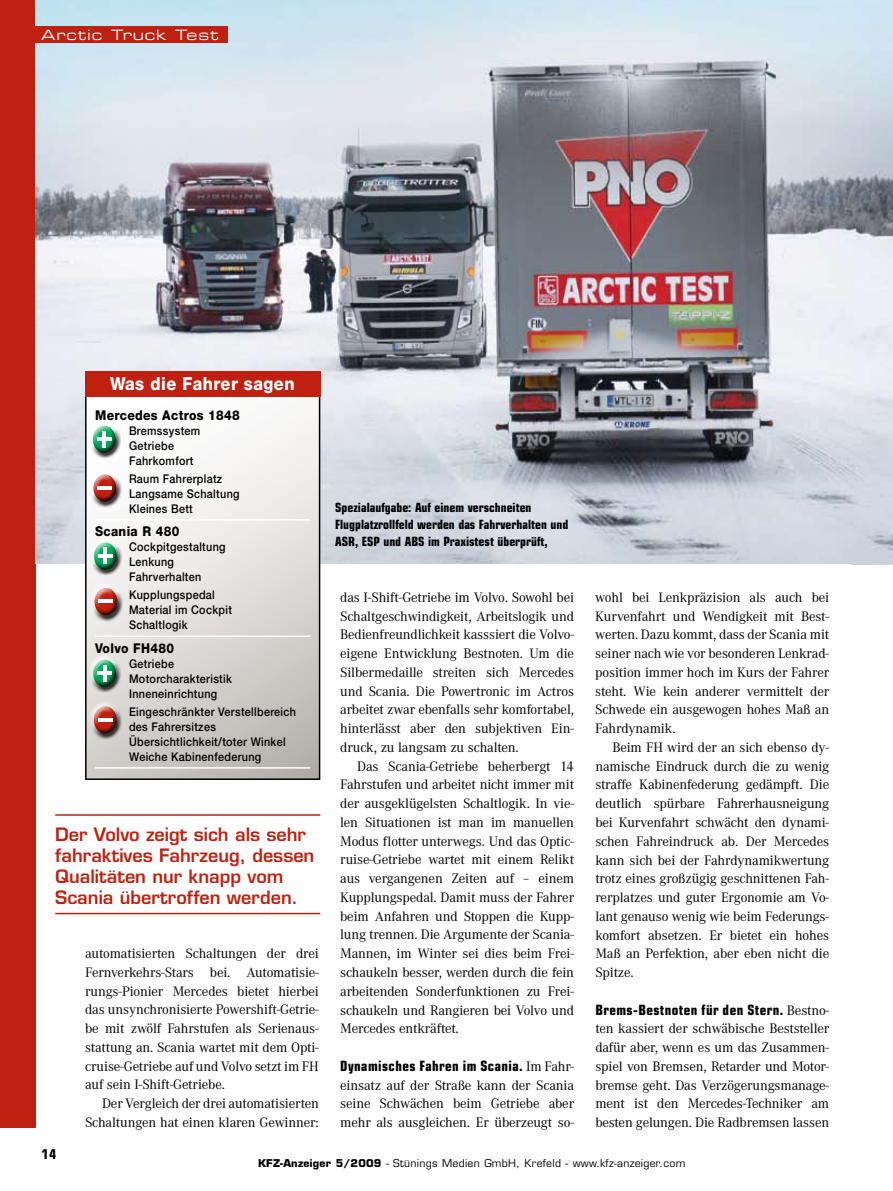
<style>
.page{position:relative;width:893px;height:1191px;background:#fff}
.page>*{position:absolute;margin:0;border:0;box-sizing:border-box;transform-origin:0 0}
.t1{font:600 18px/21px "Eurostile";color:#c02010}
.t2{font:800 18px "Helvetica Neue";letter-spacing:.03em;color:#fff;scale:.9 1}
.t3{font:14.25px/18.8px "Corporate A";letter-spacing:-.01em;color:#000;text-align:justify}
.t4{font:700 condensed 14.25px "Eurostile";letter-spacing:.03em;color:#000}
.t5{font:14.25px "Eurostile Extended Two";letter-spacing:.06em;color:#fff}
.t6{font:800 13.5px "Helvetica Neue";letter-spacing:.03em;color:#000;scale:.9 1}
.t7{font:700 condensed 13.5px "Eurostile";color:#000}
.t8{font:700 condensed 12.75px/17.2px "Eurostile";color:#000}
.t9{font:500 12px/15px "Helvetica Neue";letter-spacing:.03em;color:#000;scale:.9 1}
.t10{font:10.5px "Eurostile";letter-spacing:.025em;color:#000}
.s1{font-family:"Corporate A";font-weight:400;font-stretch:normal}
.s2{font-weight:700}
</style>
<div class="page">
<div style="left:0;top:0;width:35px;height:1127px;background:#c02010"></div>
<img style="left:35px;top:0;width:858px;height:563px">
<svg style="left:88px;top:398px;width:229px;height:379px"></svg>
<hr style="left:95px;top:519px;width:215px;height:1px;background:#fff">
<hr style="left:95px;top:635px;width:215px;height:2px;background:#fff">
<hr style="left:95px;top:767px;width:215px;height:1px;background:#fff">
<div style="left:85px;top:395px;width:235px;height:385px;border:2px solid #000"></div>
<div style="left:80px;top:412px;width:49px;height:54px;background:#000;opacity:.75"></div>
<hr style="left:103px;top:430px;width:3px;height:17px;background:#fff">
<hr style="left:97px;top:437px;width:14px;height:4px;background:#fff">
<div style="left:81px;top:460px;width:49px;height:54px;background:#000;opacity:.75"></div>
<hr style="left:98px;top:486px;width:14px;height:4px;background:#fff">
<div style="left:81px;top:646px;width:49px;height:54px;background:#000;opacity:.75"></div>
<hr style="left:103px;top:664px;width:3px;height:17px;background:#fff">
<hr style="left:98px;top:671px;width:14px;height:4px;background:#fff">
<div style="left:81px;top:692px;width:49px;height:54px;background:#000;opacity:.75"></div>
<svg style="left:98px;top:717px;width:14px;height:4px"></svg>
<div style="left:81px;top:528px;width:49px;height:54px;background:#000;opacity:.75"></div>
<hr style="left:104px;top:547px;width:3px;height:17px;background:#fff">
<hr style="left:98px;top:554px;width:14px;height:4px;background:#fff">
<div style="left:82px;top:574px;width:49px;height:54px;background:#000;opacity:.75"></div>
<hr style="left:99px;top:599px;width:14px;height:4px;background:#fff">
<div style="left:85px;top:371px;width:235px;height:26px;background:#c02010"></div>
<hr style="left:55px;top:814px;width:265px;height:1px;background:#c02010">
<hr style="left:55px;top:912px;width:265px;height:2px;background:#c02010">
<div style="left:7px;top:26px;width:220px;height:17px;background:#c02010"></div>
<p class="t5" style="left:41px;top:25px;width:179px">Arctic Truck Test</p>
<p class="t2" style="left:110px;top:373px;width:207px">Was die Fahrer sagen</p>
<p class="t6" style="left:95px;top:407px;width:163px">Mercedes Actros 1848</p>
<p class="t9" style="left:129px;top:423px;width:81px">Bremssystem<br>Getriebe<br>Fahrkomfort</p>
<p class="t9" style="left:129px;top:471px;width:124px">Raum Fahrerplatz<br>Langsame Schaltung<br>Kleines Bett</p>
<p class="t6" style="left:95px;top:523px;width:95px">Scania R 480</p>
<p class="t9" style="left:129px;top:539px;width:109px">Cockpitgestaltung<br>Lenkung<br>Fahrverhalten</p>
<p class="t9" style="left:129px;top:587px;width:116px">Kupplungspedal<br>Material im Cockpit<br>Schaltlogik</p>
<p class="t6" style="left:95px;top:640px;width:89px">Volvo FH480</p>
<p class="t9" style="left:129px;top:656px;width:116px">Getriebe<br>Motorcharakteristik<br>Inneneinrichtung</p>
<p class="t9" style="left:129px;top:704px;width:187px">Eingeschränkter Verstellbereich des Fahrersitzes<br>Übersichtlichkeit/toter Winkel<br>Weiche Kabinenfederung</p>
<p class="t1" style="left:55px;top:824px;width:261px">Der Volvo zeigt sich als sehr fahraktives Fahrzeug, dessen<br>Qualitäten nur knapp vom<br>Scania übertroffen werden.</p>
<p class="t3" style="left:85px;top:944px;width:235px">automatisierten Schaltungen der drei Fernverkehrs-Stars bei. Automatisie&shy;rungs-Pionier Mercedes bietet hierbei das unsynchronisierte Powershift-Getrie&shy;be mit zwölf Fahrstufen als Serienaus&shy;stattung an. Scania wartet mit dem Opti&shy;cruise-Getriebe auf und Volvo setzt im FH auf sein I-Shift-Getriebe.</p>
<p class="t3" style="left:85px;top:1094px;width:235px;text-align:right">Der Vergleich der drei automatisierten<br>Schaltungen hat einen klaren Gewinner:</p>
<p class="t8" style="left:335px;top:498px;width:235px">Spezialaufgabe: Auf einem verschneiten<br>Flugplatzrollfeld werden das Fahrverhalten und<br>ASR, ESP und ABS im Praxistest überprüft,</p>
<p class="t3" style="left:340px;top:588px;width:235px">das I-Shift-Getriebe im Volvo. Sowohl bei Schaltgeschwindigkeit, Arbeitslogik und Bedienfreundlichkeit kasssiert die Volvo&shy;eigene Entwicklung Bestnoten. Um die Silbermedaille streiten sich Mercedes und Scania. Die Powertronic im Actros arbeitet zwar ebenfalls sehr komfortabel, hinterlässt aber den subjektiven Ein&shy;druck, zu langsam zu schalten.</p>
<p class="t3" style="left:340px;top:757px;width:235px;text-indent:17px">Das Scania-Getriebe beherbergt 14<br>Fahrstufen und arbeitet nicht immer mit der ausgeklügelsten Schaltlogik. In vie&shy;len Situationen ist man im manuellen Modus flotter unterwegs. Und das Optic&shy;ruise-Getriebe wartet mit einem Relikt aus vergangenen Zeiten auf – einem Kupplungspedal. Damit muss der Fahrer beim Anfahren und Stoppen die Kupp&shy;lung trennen. Die Argumente der Scania-Mannen, im Winter sei dies beim Frei&shy;schaukeln besser, werden durch die fein arbeitenden Sonderfunktionen zu Frei&shy;schaukeln und Rangieren bei Volvo und Mercedes entkräftet.</p>
<p class="t4" style="left:340px;top:1057px;width:235px">Dynamisches Fahren im Scania. <span class="s1">Im Fahr-</span></p>
<p class="t3" style="left:340px;top:1075px;width:235px">einsatz auf der Straße kann der Scania seine Schwächen beim Getriebe aber mehr als ausgleichen. Er überzeugt so-</p>
<p class="t3" style="left:595px;top:588px;width:235px">wohl bei Lenkpräzision als auch bei Kurvenfahrt und Wendigkeit mit Best&shy;werten. Dazu kommt, dass der Scania mit seiner nach wie vor besonderen Lenkrad&shy;position immer hoch im Kurs der Fahrer steht. Wie kein anderer vermittelt der Schwede ein ausgewogen hohes Maß an Fahrdynamik.</p>
<p class="t3" style="left:595px;top:738px;width:235px;text-indent:17px">Beim FH wird der an sich ebenso dy&shy;namische Eindruck durch die zu wenig straffe Kabinenfederung gedämpft. Die deutlich spürbare Fahrerhausneigung bei Kurvenfahrt schwächt den dynami&shy;schen Fahreindruck ab. Der Mercedes kann sich bei der Fahrdynamikwertung trotz eines großzügig geschnittenen Fah&shy;rerplatzes und guter Ergonomie am Vo&shy;lant genauso wenig wie beim Federungs&shy;komfort absetzen. Er bietet ein hohes Maß an Perfektion, aber eben nicht die Spitze.</p>
<p class="t4" style="left:595px;top:1000px;width:235px">Brems-Bestnoten für den Stern. <span class="s1">Bestno-</span></p>
<p class="t3" style="left:595px;top:1019px;width:235px">ten kassiert der schwäbische Beststeller dafür aber, wenn es um das Zusammen&shy;spiel von Bremsen, Retarder und Motor&shy;bremse geht. Das Verzögerungsmanage&shy;ment ist den Mercedes-Techniker am besten gelungen. Die Radbremsen lassen</p>
<p class="t7" style="left:42px;top:1145px;width:16px">14</p>
<p class="t10" style="left:258px;top:1157px;width:429px"><span class="s2">KFZ-Anzeiger 5/2009</span> - Stünings Medien GmbH, Krefeld - www.kfz-anzeiger.com</p>
</div>
